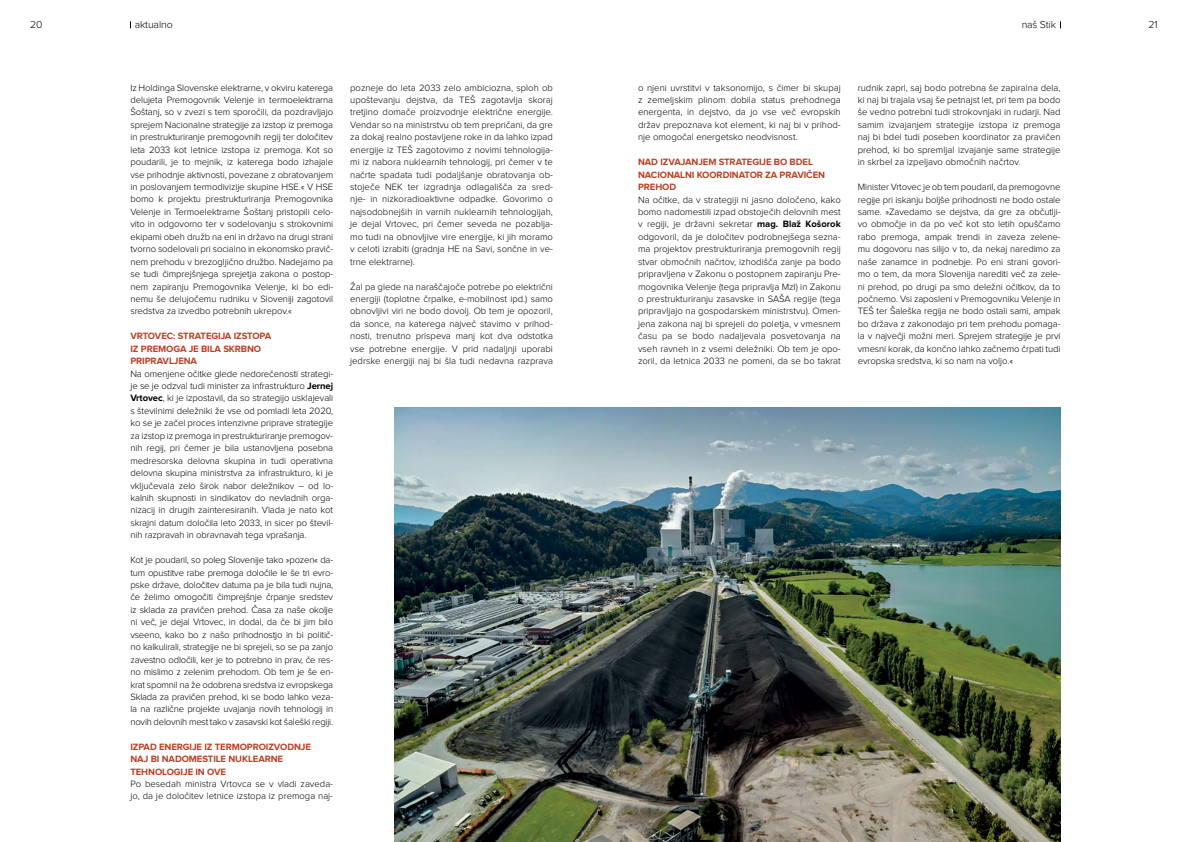
<style>
.page{position:relative;width:1191px;height:842px;background:#fff}
.page>*{position:absolute;margin:0;border:0;box-sizing:border-box;transform-origin:0 0}
.t1{font:300 10.5px "Proxima Nova";letter-spacing:-.01em;color:#000}
.t2{font:300 9.5px/12.4px "Proxima Nova";color:#000;text-align:justify}
.t3{font:700 9.5px/12.4px "Proxima Nova";letter-spacing:-.01em;color:#b74126}
.s1{font-weight:700}
</style>
<div class="page">
<img style="left:394px;top:407px;width:666px;height:435px">
<p class="t1" style="left:30px;top:20px;width:14px">20</p>
<p class="t1" style="left:135px;top:20px;width:39px">aktualno</p>
<p class="t1" style="left:1021px;top:20px;width:36px">naš Stik</p>
<p class="t1" style="left:1148px;top:20px;width:11px">21</p>
<p class="t2" style="left:130px;top:82px;width:204px">Iz Holdinga Slovenske elektrarne, v okviru katerega delujeta Premogovnik Velenje in termoelektrarna Šoštanj, so v zvezi s tem sporočili, da pozdravljajo sprejem Nacionalne strategije za izstop iz premoga in prestrukturiranje premogovnih regij ter določitev leta 2033 kot letnice izstopa iz premoga. Kot so poudarili, je to mejnik, iz katerega bodo izhajale vse prihodnje aktivnosti, povezane z obratovanjem in poslovanjem termodivizije skupine HSE.« V HSE bomo k projektu prestrukturiranja Premogovnika Velenje in Termoelektrarne Šoštanj pristopili celo&shy;vito in odgovorno ter v sodelovanju s strokovnimi ekipami obeh družb na eni in državo na drugi strani tvorno sodelovali pri socialno in ekonomsko pravič&shy;nem prehodu v brezogljično družbo. Nadejamo pa se tudi čimprejšnjega sprejetja zakona o postop&shy;nem zapiranju Premogovnika Velenje, ki bo edi&shy;nemu še delujočemu rudniku v Sloveniji zagotovil sredstva za izvedbo potrebnih ukrepov.«</p>
<p class="t3" style="left:130px;top:330px;width:142px">VRTOVEC: STRATEGIJA IZSTOPA<br>IZ PREMOGA JE BILA SKRBNO<br>PRIPRAVLJENA</p>
<p class="t2" style="left:130px;top:368px;width:204px">Na omenjene očitke glede nedorečenosti strategi&shy;je se je odzval tudi minister za infrastrukturo <span class="s1">Jernej Vrtovec</span>, ki je izpostavil, da so strategijo usklajevali s številnimi deležniki že vse od pomladi leta 2020, ko se je začel proces intenzivne priprave strategije za izstop iz premoga in prestrukturiranje premogov&shy;nih regij, pri čemer je bila ustanovljena posebna medresorska delovna skupina in tudi operativna delovna skupina ministrstva za infrastrukturo, ki je vključevala zelo širok nabor deležnikov – od lo&shy;kalnih skupnosti in sindikatov do nevladnih orga&shy;nizacij in drugih zainteresiranih. Vlada je nato kot skrajni datum določila leto 2033, in sicer po števil&shy;nih razpravah in obravnavah tega vprašanja.</p>
<p class="t2" style="left:130px;top:554px;width:204px">Kot je poudaril, so poleg Slovenije tako »pozen« da&shy;tum opustitve rabe premoga določile le še tri evro&shy;pske države, določitev datuma pa je bila tudi nujna, če želimo omogočiti čimprejšnje črpanje sredstev iz sklada za pravičen prehod. Časa za naše okolje ni več, je dejal Vrtovec, in dodal, da če bi jim bilo vseeno, kako bo z našo prihodnostjo in bi politič&shy;no kalkulirali, strategije ne bi sprejeli, so se pa zanjo zavestno odločili, ker je to potrebno in prav, če res&shy;no mislimo z zelenim prehodom. Ob tem je še en&shy;krat spomnil na že odobrena sredstva iz evropskega Sklada za pravičen prehod, ki se bodo lahko veza&shy;la na različne projekte uvajanja novih tehnologij in novih delovnih mest tako v zasavski kot šaleški regiji.</p>
<p class="t3" style="left:130px;top:741px;width:182px">IZPAD ENERGIJE IZ TERMOPROIZVODNJE<br>NAJ BI NADOMESTILE NUKLEARNE<br>TEHNOLOGIJE IN OVE</p>
<p class="t2" style="left:130px;top:778px;width:204px">Po besedah ministra Vrtovca se v vladi zaveda&shy;jo, da je določitev letnice izstopa iz premoga naj-</p>
<p class="t2" style="left:350px;top:82px;width:204px">pozneje do leta 2033 zelo ambiciozna, sploh ob upoštevanju dejstva, da TEŠ zagotavlja skoraj tretjino domače proizvodnje električne energije.<br>Vendar so na ministrstvu ob tem prepričani, da gre za dokaj realno postavljene roke in da lahko izpad energije iz TEŠ zagotovimo z novimi tehnologija&shy;mi iz nabora nuklearnih tehnologij, pri čemer v te načrte spadata tudi podaljšanje obratovanja ob&shy;stoječe NEK ter izgradnja odlagališča za sred&shy;nje- in nizkoradioaktivne odpadke. Govorimo o najsodobnejših in varnih nuklearnih tehnologijah, je dejal Vrtovec, pri čemer seveda ne pozablja&shy;mo tudi na obnovljive vire energije, ki jih moramo v celoti izrabiti (gradnja HE na Savi, sončne in ve&shy;trne elektrarne).</p>
<p class="t2" style="left:350px;top:281px;width:204px">Žal pa glede na naraščajoče potrebe po električni energiji (toplotne črpalke, e-mobilnost ipd.) samo obnovljivi viri ne bodo dovolj. Ob tem je opozoril, da sonce, na katerega največ stavimo v prihod&shy;nosti, trenutno prispeva manj kot dva odstotka vse potrebne energije. V prid nadaljnji uporabi jedrske energiji naj bi šla tudi nedavna razprava</p>
<p class="t2" style="left:638px;top:82px;width:204px">o njeni uvrstitvi v taksonomijo, s čimer bi skupaj z zemeljskim plinom dobila status prehodnega energenta, in dejstvo, da jo vse več evropskih držav prepoznava kot element, ki naj bi v prihod&shy;nje omogočal energetsko neodvisnost.</p>
<p class="t3" style="left:638px;top:156px;width:188px">NAD IZVAJANJEM STRATEGIJE BO BDEL<br>NACIONALNI KOORDINATOR ZA PRAVIČEN<br>PREHOD</p>
<p class="t2" style="left:638px;top:194px;width:204px">Na očitke, da v strategiji ni jasno določeno, kako bomo nadomestili izpad obstoječih delovnih mest v regiji, je državni sekretar <span class="s1">mag. Blaž Košorok </span>odgovoril, da je določitev podrobnejšega sezna&shy;ma projektov prestrukturiranja premogovnih regij stvar območnih načrtov, izhodišča zanje pa bodo pripravljena v Zakonu o postopnem zapiranju Pre&shy;mogovnika Velenje (tega pripravlja MzI) in Zakonu o prestrukturiranju zasavske in SAŠA regije (tega pripravljajo na gospodarskem ministrstvu). Omen&shy;jena zakona naj bi sprejeli do poletja, v vmesnem času pa se bodo nadaljevala posvetovanja na vseh ravneh in z vsemi deležniki. Ob tem je opo&shy;zoril, da letnica 2033 ne pomeni, da se bo takrat</p>
<p class="t2" style="left:857px;top:82px;width:204px">rudnik zaprl, saj bodo potrebna še zapiralna dela, ki naj bi trajala vsaj še petnajst let, pri tem pa bodo še vedno potrebni tudi strokovnjaki in rudarji. Nad samim izvajanjem strategije izstopa iz premoga naj bi bdel tudi poseben koordinator za pravičen prehod, ki bo spremljal izvajanje same strategije in skrbel za izpeljavo območnih načrtov.</p>
<p class="t2" style="left:857px;top:181px;width:204px">Minister Vrtovec je ob tem poudaril, da premogovne regije pri iskanju boljše prihodnosti ne bodo ostale same. »Zavedamo se dejstva, da gre za občutlji&shy;vo območje in da po več kot sto letih opuščamo rabo premoga, ampak trendi in zaveza zelene&shy;mu dogovoru nas silijo v to, da nekaj naredimo za naše zanamce in podnebje. Po eni strani govori&shy;mo o tem, da mora Slovenija narediti več za zele&shy;ni prehod, po drugi pa smo deležni očitkov, da to počnemo. Vsi zaposleni v Premogovniku Velenje in TEŠ ter Šaleška regija ne bodo ostali sami, ampak bo država z zakonodajo pri tem prehodu pomaga&shy;la v največji možni meri. Sprejem strategije je prvi vmesni korak, da končno lahko začnemo črpati tudi evropska sredstva, ki so nam na voljo.«</p>
</div>
